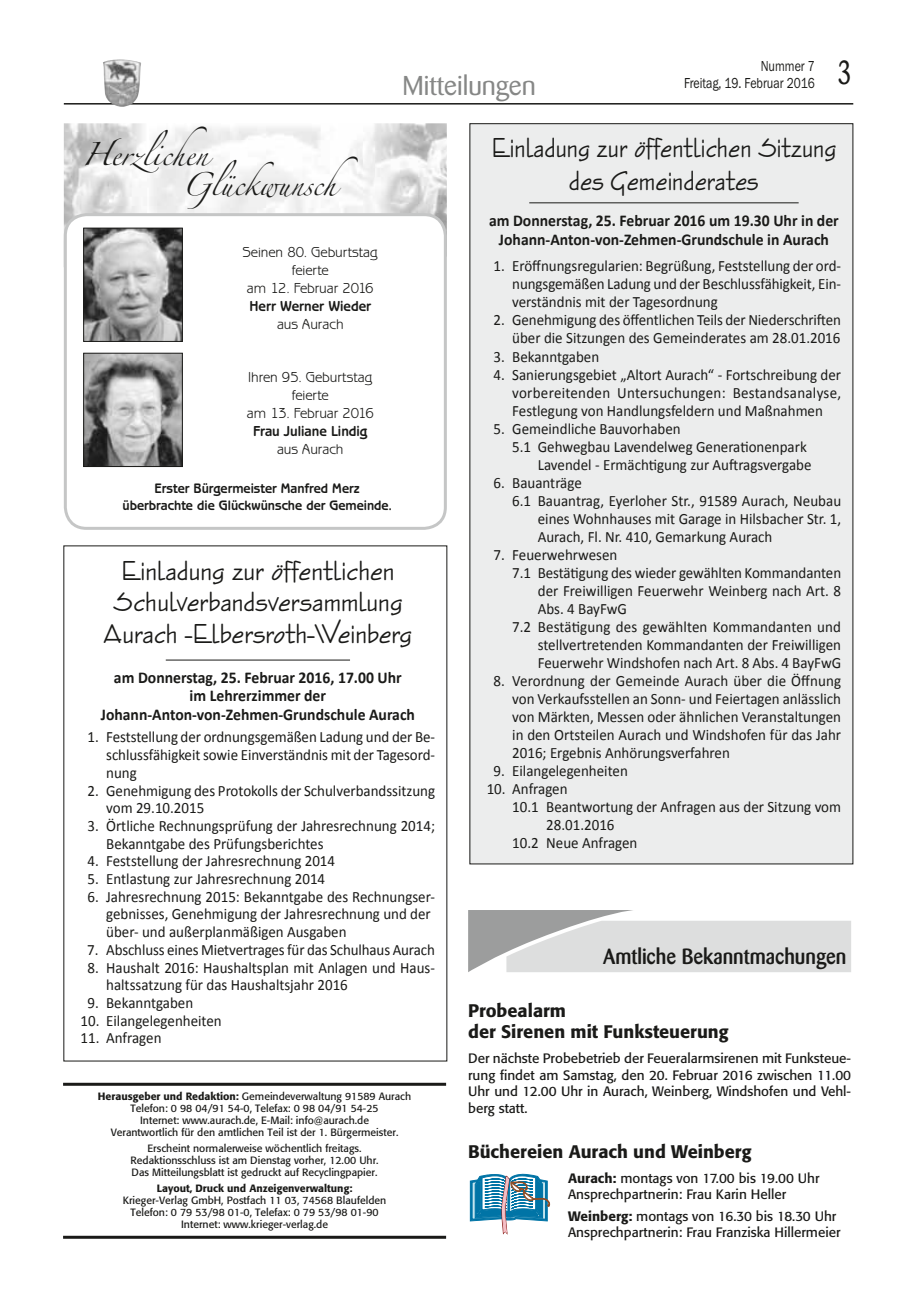
<style>
.page{position:relative;width:915px;height:1297px;background:#fff}
.page>*{position:absolute;margin:0;border:0;box-sizing:border-box;transform-origin:0 0}
.t1{font:33px "Barmeno";color:#1a1a18;scale:.8 1}
.t2{font:28.5px/31.5px "Elmore";color:#1a1a18;text-align:center}
.t3{font:28.5px/33px "Elmore";color:#1a1a18;text-align:center;scale:.95 1}
.t4{font:27px "Barmeno";color:#868786}
.t5{font:500 21.75px "Barmeno";color:#1a1a18;scale:.93 1}
.t6{font:21px/30px "Zapfino";color:#1a1a18;scale:.95 1}
.t7{font:500 18px/21px "Formata";color:#1a1a18}
.t8{font:700 16.5px/18.8px "Calibri";color:#1a1a18;text-align:center;scale:.95 1}
.t9{font:15.75px/18px "Calibri";color:#1a1a18;text-align:justify;scale:.95 1}
.t10{font:15px/18px "Benjamin Gothic Book";letter-spacing:-.005em;color:#1a1a18;text-align:center;scale:.95 1}
.t11{font:15px "Benjamin Gothic Bold";color:#1a1a18;scale:.95 1}
.t12{font:15px/16.5px "Franklin Gothic Itc T";color:#1a1a18;text-align:right;scale:.8 1}
.t13{font:14.25px/17.2px "Benjamin Gothic Bold";color:#1a1a18;text-align:center;scale:.95 1}
.t14{font:13.5px/16.5px "Formata";color:#1a1a18}
.t15{font:10.5px/12px "Formata";color:#1a1a18;text-align:center}
.t16{font:500 10.5px "Formata";color:#1a1a18}
.s1{font-weight:500}
</style>
<div class="page">
<hr style="left:64px;top:103px;width:789px;height:2px;background:#1a1a18">
<img style="left:103px;top:59px;width:38px;height:48px">
<svg style="left:468px;top:910px;width:382px;height:62px;background:#d5d6d6"></svg>
<svg style="left:470px;top:1174px;width:79px;height:60px"></svg>
<hr style="left:63px;top:1083px;width:383px;height:3px;background:#1a1a18">
<hr style="left:63px;top:1236px;width:383px;height:3px;background:#1a1a18">
<img style="left:64px;top:123px;width:79px;height:107px">
<img style="left:364px;top:123px;width:82px;height:107px">
<img style="left:114px;top:161px;width:29px;height:52px">
<div style="left:149px;top:161px;width:57px;height:52px;background:#f0f0f0"></div>
<div style="left:65px;top:215px;width:380px;height:313px;background:#fff;border-radius:21px"></div>
<div style="left:64px;top:213px;width:382px;height:317px;border:3px solid #c5c6c6;border-radius:21px"></div>
<img style="left:85px;top:230px;width:95px;height:110px">
<div style="left:83px;top:228px;width:99px;height:114px;border:1px solid #1a1a18"></div>
<img style="left:85px;top:355px;width:95px;height:110px">
<div style="left:83px;top:353px;width:99px;height:114px;border:1px solid #1a1a18"></div>
<div style="left:469px;top:124px;width:383px;height:740px;background:#eceded"></div>
<hr style="left:529px;top:202px;width:269px;height:1px;background:#1a1a18">
<hr style="left:166px;top:660px;width:184px;height:1px;background:#1a1a18">
<h3 class="t4" style="left:402px;top:70px;width:135px">Mitteilungen</h3>
<p class="t12" style="left:683px;top:58px;width:165px">Nummer 7<br>Freitag, 19. Februar 2016</p>
<h1 class="t1" style="left:837px;top:54px;width:19px">3</h1>
<h3 class="t6" style="left:182px;top:143px;width:186px;text-indent:-100px">Herzlichen<br>Glückwunsch</h3>
<p class="t10" style="left:243px;top:243px;width:143px">Seinen 80. Geburtstag feierte<br>am 12. Februar 2016</p>
<p class="t11" style="left:249px;top:297px;width:129px">Herr Werner Wieder</p>
<p class="t10" style="left:277px;top:315px;width:71px">aus Aurach</p>
<p class="t10" style="left:247px;top:368px;width:135px">Ihren 95. Geburtstag feierte<br>am 13. Februar 2016</p>
<p class="t11" style="left:253px;top:422px;width:122px">Frau Juliane Lindig</p>
<p class="t10" style="left:277px;top:440px;width:71px">aus Aurach</p>
<p class="t13" style="left:123px;top:479px;width:284px">Erster Bürgermeister Manfred Merz überbrachte die Glückwünsche der Gemeinde.</p>
<h2 class="t2" style="left:104px;top:555px;width:309px">Einladung zur öffentlichen<br>Schulverbandsversammlung<br>Aurach -Elbersroth-Weinberg</h2>
<p class="t8" style="left:101px;top:667px;width:332px">am Donnerstag, 25. Februar 2016, 17.00 Uhr<br>im Lehrerzimmer der<br>Johann-Anton-von-Zehmen-Grundschule Aurach</p>
<p class="t9" style="left:106px;top:728px;width:347px;text-indent:-19px">1. Feststellung der ordnungsgemäßen Ladung und der Be&shy;schlussfähigkeit sowie Einverständnis mit der Tagesord&shy;nung</p>
<p class="t9" style="left:106px;top:781px;width:347px;text-indent:-19px">2. Genehmigung des Protokolls der Schulverbandssitzung vom 29.10.2015</p>
<p class="t9" style="left:106px;top:816px;width:347px;text-indent:-19px">3. Örtliche Rechnungsprüfung der Jahresrechnung 2014;<br>Bekanntgabe des Prüfungsberichtes</p>
<p class="t9" style="left:87px;top:851px;width:262px">4. Feststellung der Jahresrechnung 2014</p>
<p class="t9" style="left:87px;top:869px;width:252px">5. Entlastung zur Jahresrechnung 2014</p>
<p class="t9" style="left:106px;top:887px;width:347px;text-align:left;text-indent:-19px">6. Jahresrechnung 2015: Bekanntgabe des Rechnungser&shy;gebnisses, Genehmigung der Jahresrechnung und der über- und außerplanmäßigen Ausgaben</p>
<p class="t9" style="left:87px;top:940px;width:367px">7. Abschluss eines Mietvertrages für das Schulhaus Aurach</p>
<p class="t9" style="left:106px;top:958px;width:347px;text-indent:-19px">8. Haushalt 2016: Haushaltsplan mit Anlagen und Haus&shy;haltssatzung für das Haushaltsjahr 2016</p>
<p class="t9" style="left:87px;top:993px;width:113px">9. Bekanntgaben</p>
<p class="t9" style="left:81px;top:1011px;width:150px">10. Eilangelegenheiten</p>
<p class="t9" style="left:81px;top:1028px;width:87px">11. Anfragen</p>
<p class="t15" style="left:98px;top:1090px;width:314px"><span class="s1">Herausgeber und Redaktion:</span> Gemeindeverwaltung 91589 Aurach Telefon: 0 98 04/91 54-0, Telefax: 0 98 04/91 54-25<br>Internet: www.aurach.de, E-Mail: info@aurach.de<br>Verantwortlich für den amtlichen Teil ist der 1. Bürgermeister.</p>
<p class="t15" style="left:130px;top:1142px;width:249px">Erscheint normalerweise wöchentlich freitags.<br>Redaktionsschluss ist am Dienstag vorher, 12.00 Uhr.<br>Das Mitteilungsblatt ist gedruckt auf Recyclingpapier.</p>
<p class="t16" style="left:157px;top:1182px;width:197px">Layout, Druck und Anzeigenverwaltung:</p>
<p class="t15" style="left:123px;top:1194px;width:265px">Krieger-Verlag GmbH, Postfach 11 03, 74568 Blaufelden<br>Telefon: 0 79 53/98 01-0, Telefax: 0 79 53/98 01-90<br>Internet: www.krieger-verlag.de</p>
<h2 class="t3" style="left:491px;top:132px;width:364px">Einladung zur öffentlichen Sitzung des Gemeinderates</h2>
<p class="t8" style="left:489px;top:211px;width:369px">am Donnerstag, 25. Februar 2016 um 19.30 Uhr in der<br>Johann-Anton-von-Zehmen-Grundschule in Aurach</p>
<p class="t9" style="left:512px;top:256px;width:347px;text-indent:-19px">1. Eröffnungsregularien: Begrüßung, Feststellung der ord&shy;nungsgemäßen Ladung und der Beschlussfähigkeit, Ein&shy;verständnis mit der Tagesordnung</p>
<p class="t9" style="left:493px;top:310px;width:367px;text-align:right">2. Genehmigung des öffentlichen Teils der Niederschriften über die Sitzungen des Gemeinderates am 28.01.2016</p>
<p class="t9" style="left:493px;top:346px;width:113px">3. Bekanntgaben</p>
<p class="t9" style="left:512px;top:364px;width:347px;text-indent:-19px">4. Sanierungsgebiet „Altort Aurach“ - Fortschreibung der vorbereitenden Untersuchungen: Bestandsanalyse, Festlegung von Handlungsfeldern und Maßnahmen</p>
<p class="t9" style="left:493px;top:419px;width:198px">5. Gemeindliche Bauvorhaben</p>
<p class="t9" style="left:512px;top:437px;width:311px">5.1 Gehwegbau Lavendelweg Generationenpark</p>
<p class="t9" style="left:537px;top:455px;width:289px">Lavendel - Ermächtigung zur Auftragsvergabe</p>
<p class="t9" style="left:493px;top:473px;width:94px">6. Bauanträge</p>
<p class="t9" style="left:512px;top:491px;width:348px">6.1 Bauantrag, Eyerloher Str., 91589 Aurach, Neubau</p>
<p class="t9" style="left:537px;top:509px;width:321px">eines Wohnhauses mit Garage in Hilsbacher Str. 1,</p>
<p class="t9" style="left:537px;top:527px;width:248px">Aurach, Fl. Nr. 410, Gemarkung Aurach</p>
<p class="t9" style="left:493px;top:545px;width:132px">7. Feuerwehrwesen</p>
<p class="t9" style="left:512px;top:563px;width:347px">7.1 Bestätigung des wieder gewählten Kommandanten</p>
<p class="t9" style="left:537px;top:581px;width:321px">der Freiwilligen Feuerwehr Weinberg nach Art. 8</p>
<p class="t9" style="left:537px;top:599px;width:95px">Abs. 4 BayFwG</p>
<p class="t9" style="left:512px;top:617px;width:347px">7.2 Bestätigung des gewählten Kommandanten und</p>
<p class="t9" style="left:537px;top:635px;width:321px">stellvertretenden Kommandanten der Freiwilligen</p>
<p class="t9" style="left:537px;top:653px;width:321px">Feuerwehr Windshofen nach Art. 8 Abs. 4 BayFwG</p>
<p class="t9" style="left:512px;top:671px;width:347px;text-indent:-19px">8. Verordnung der Gemeinde Aurach über die Öffnung von Verkaufsstellen an Sonn- und Feiertagen anlässlich von Märkten, Messen oder ähnlichen Veranstaltungen in den Ortsteilen Aurach und Windshofen für das Jahr 2016; Ergebnis Anhörungsverfahren</p>
<p class="t9" style="left:493px;top:761px;width:143px">9. Eilangelegenheiten</p>
<p class="t9" style="left:486px;top:779px;width:87px">10. Anfragen</p>
<p class="t9" style="left:512px;top:797px;width:347px">10.1 Beantwortung der Anfragen aus der Sitzung vom</p>
<p class="t9" style="left:546px;top:815px;width:73px">28.01.2016</p>
<p class="t9" style="left:512px;top:833px;width:133px">10.2 Neue Anfragen</p>
<h3 class="t5" style="left:603px;top:943px;width:263px">Amtliche Bekanntmachungen</h3>
<p class="t7" style="left:468px;top:1000px;width:262px">Probealarm<br>der Sirenen mit Funksteuerung</p>
<p class="t14" style="left:468px;top:1050px;width:384px;text-align:justify">Der nächste Probebetrieb der Feueralarmsirenen mit Funksteue&shy;rung findet am Samstag, den 20. Februar 2016 zwischen 11.00<br>Uhr und 12.00 Uhr in Aurach, Weinberg, Windshofen und Vehl&shy;berg statt.</p>
<p class="t7" style="left:468px;top:1141px;width:285px">Büchereien Aurach und Weinberg</p>
<p class="t14" style="left:568px;top:1170px;width:253px"><span class="s1">Aurach:</span> montags von 17.00 bis 19.00 Uhr<br>Ansprechpartnerin: Frau Karin Heller</p>
<p class="t14" style="left:568px;top:1208px;width:274px"><span class="s1">Weinberg:</span> montags von 16.30 bis 18.30 Uhr<br>Ansprechpartnerin: Frau Franziska Hillermeier</p>
</div>
